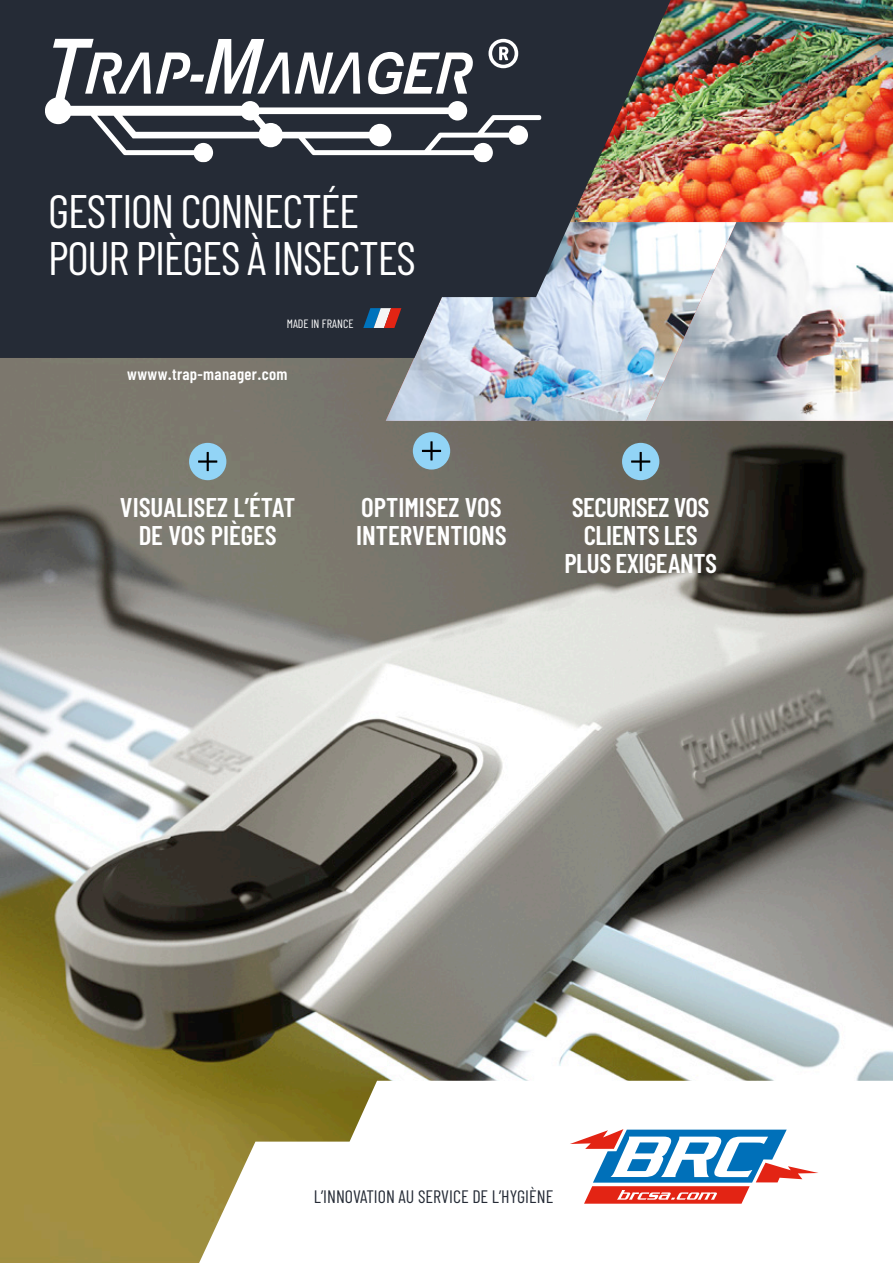
<style>
.page{position:relative;width:893px;height:1263px;background:#fff}
.page>*{position:absolute;margin:0;border:0;box-sizing:border-box;transform-origin:0 0}
.t1{font:46.95px/47.5px "Barlow Condensed";letter-spacing:-.03em;color:#fff}
.t2{font:600 27px/27.9px "Barlow Condensed";letter-spacing:-.005em;color:#fff;text-align:center}
.t3{font:18px "Barlow Condensed";color:#252b36}
.t4{font:600 16.5px "Barlow Condensed";letter-spacing:.02em;color:#fff}
.t5{font:12px "Barlow Condensed";color:#fff}
</style>
<div class="page">
<img style="left:0;top:358px;width:893px;height:905px">
<svg style="left:199px;top:1081px;width:694px;height:182px"></svg>
<svg style="left:570px;top:1129px;width:248px;height:75px"></svg>
<img style="left:671px;top:0;width:222px;height:222px">
<img style="left:736px;top:222px;width:157px;height:199px">
<img style="left:386px;top:222px;width:350px;height:199px">
<svg style="left:0;top:0;width:671px;height:358px;background:#42454d"></svg>
<svg style="left:363px;top:308px;width:38px;height:20px"></svg>
<svg style="left:45px;top:39px;width:496px;height:123px"></svg>
<img style="left:798px;top:400px;width:21px;height:17px">
<svg style="left:648px;top:373px;width:6px;height:5px"></svg>
<img style="left:806px;top:128px;width:14px;height:10px">
<svg style="left:856px;top:92px;width:9px;height:5px"></svg>
<svg style="left:683px;top:178px;width:11px;height:9px"></svg>
<svg style="left:578px;top:392px;width:6px;height:4px"></svg>
<div style="left:413px;top:432px;width:37px;height:38px;background:#92d4f6;border-radius:50%"></div>
<svg style="left:422px;top:441px;width:19px;height:19px"></svg>
<div style="left:622px;top:443px;width:37px;height:37px;background:#92d4f6;border-radius:50%"></div>
<svg style="left:631px;top:452px;width:19px;height:19px"></svg>
<div style="left:189px;top:443px;width:37px;height:37px;background:#92d4f6;border-radius:50%"></div>
<svg style="left:198px;top:452px;width:19px;height:19px"></svg>
<p class="t1" style="left:48px;top:184px;width:369px">GESTION CONNECTÉE<br>POUR PIÈGES À INSECTES</p>
<p class="t5" style="left:287px;top:315px;width:68px">MADE IN FRANCE</p>
<p class="t4" style="left:127px;top:364px;width:162px">wwww.trap-manager.com</p>
<p class="t2" style="left:120px;top:493px;width:177px">VISUALISEZ L’ÉTAT<br>DE VOS PIÈGES</p>
<p class="t2" style="left:356px;top:493px;width:152px;text-align:left">OPTIMISEZ VOS<br>INTERVENTIONS</p>
<p class="t2" style="left:564px;top:493px;width:154px">SECURISEZ VOS<br>CLIENTS LES<br>PLUS EXIGEANTS</p>
<p class="t3" style="left:314px;top:1183px;width:241px">L’INNOVATION AU SERVICE DE L’HYGIÈNE</p>
</div>
